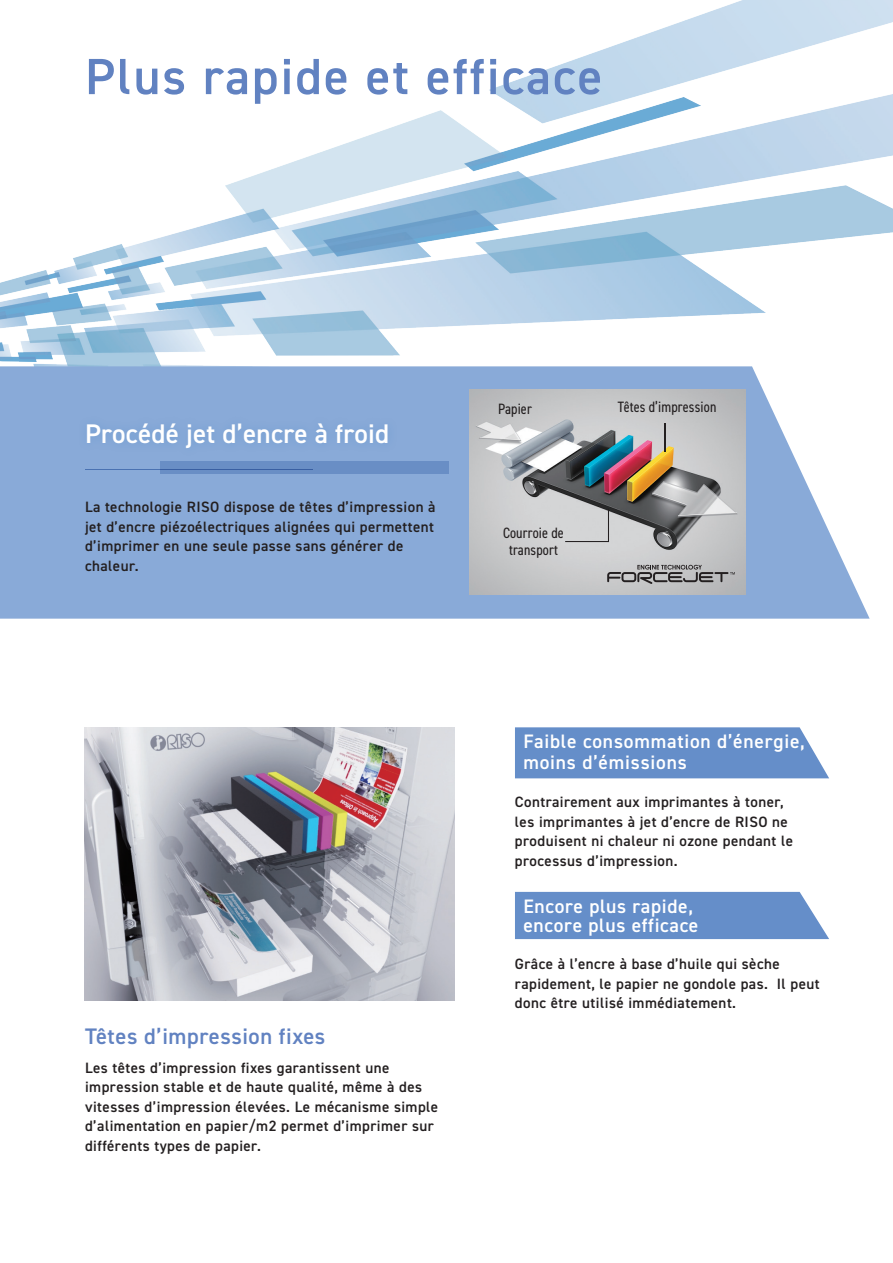
<style>
.page{position:relative;width:893px;height:1263px;background:#fff}
.page>*{position:absolute;margin:0;border:0;box-sizing:border-box;transform-origin:0 0}
.t1{font:600 51px "DIN2014";letter-spacing:.04em;color:#6182c1}
.t2{font:600 27px "DIN2014";letter-spacing:.01em;color:#fff}
.t3{font:600 22.5px "DIN2014";letter-spacing:.025em;color:#6182c1}
.t4{font:600 19.5px/21px "DIN2014";letter-spacing:.04em;color:#fff}
.t5{font:600 15px/19.5px "DIN2014";letter-spacing:.03em;color:#231f20}
.t6{font:condensed 15px/16.5px "DIN2014";letter-spacing:.01em;color:#231f20;text-align:center}
</style>
<div class="page">
<img style="left:0;top:0;width:893px;height:366px">
<svg style="left:0;top:366px;width:870px;height:253px;background:#95b2db"></svg>
<hr style="left:85px;top:469px;width:228px;height:1px;background:#8aabd3">
<div style="left:161px;top:461px;width:288px;height:12px;background:#698ec5"></div>
<div style="left:515px;top:892px;width:314px;height:47px;background:#658ec9"></div>
<div style="left:515px;top:727px;width:314px;height:51px;background:#658ec9"></div>
<img style="left:470px;top:390px;width:275px;height:205px">
<svg style="left:565px;top:509px;width:44px;height:33px"></svg>
<svg style="left:665px;top:423px;width:1px;height:29px"></svg>
<svg style="left:607px;top:565px;width:128px;height:19px;background:#959596"></svg>
<img style="left:85px;top:728px;width:370px;height:272px">
<div style="left:78px;top:415px;width:319px;height:42px;background:#86a8d7"></div>
<h1 class="t1" style="left:85px;top:43px;width:519px">Plus rapide et efficace</h1>
<h2 class="t2" style="left:85px;top:416px;width:306px">Procédé jet d’encre à froid</h2>
<p class="t5" style="left:85px;top:497px;width:352px">La technologie RISO dispose de têtes d’impression à jet d’encre piézoélectriques alignées qui permettent d’imprimer en une seule passe sans générer de chaleur.</p>
<p class="t6" style="left:498px;top:400px;width:35px">Papier</p>
<p class="t6" style="left:503px;top:524px;width:62px">Courroie de transport</p>
<p class="t6" style="left:618px;top:398px;width:100px">Têtes d’impression</p>
<h3 class="t4" style="left:523px;top:730px;width:283px">Faible consommation d’énergie, moins d’émissions</h3>
<p class="t5" style="left:515px;top:792px;width:280px">Contrairement aux imprimantes à toner, les imprimantes à jet d’encre de RISO ne produisent ni chaleur ni ozone pendant le processus d’impression.</p>
<h3 class="t4" style="left:523px;top:896px;width:177px;line-height:19.5px">Encore plus rapide, encore plus efficace</h3>
<h3 class="t3" style="left:85px;top:1021px;width:242px">Têtes d’impression fixes</h3>
<p class="t5" style="left:85px;top:1057px;width:355px">Les têtes d’impression fixes garantissent une impression stable et de haute qualité, même à des vitesses d’impression élevées. Le mécanisme simple d’alimentation en papier/m2 permet d’imprimer sur différents types de papier.</p>
<p class="t5" style="left:515px;top:954px;width:306px">Grâce à l’encre à base d’huile qui sèche rapidement, le papier ne gondole pas. Il peut donc être utilisé immédiatement.</p>
</div>
